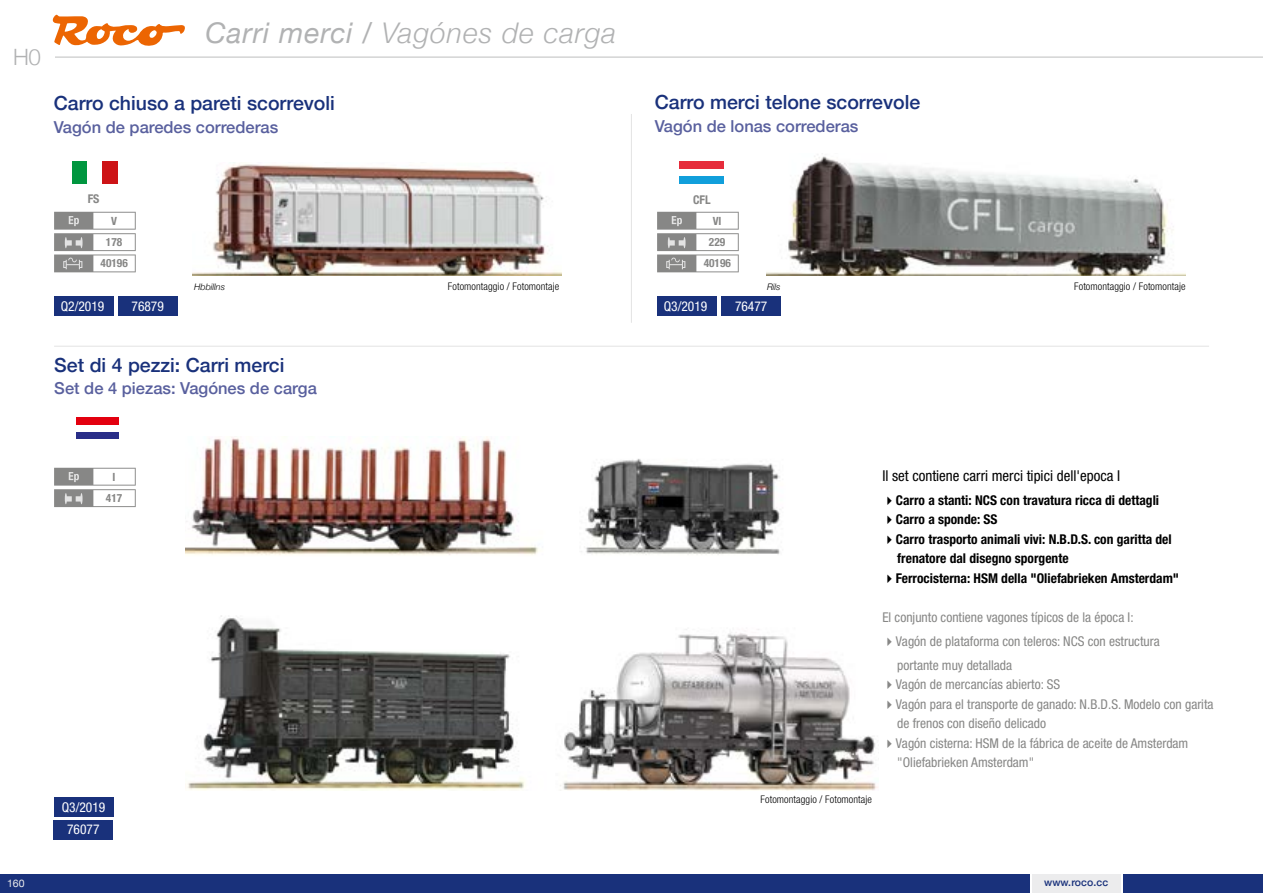
<style>
.page{position:relative;width:1263px;height:893px;background:#fff}
.page>*{position:absolute;margin:0;border:0;box-sizing:border-box;transform-origin:0 0}
.t1{font:italic 300 28.5px "Helvetica Neue";letter-spacing:.03em;color:#b1b2b3}
.t2{font:300 22.5px "Helvetica Neue";color:#b1b2b3}
.t3{font:500 19.5px "Helvetica Neue";color:#19317b}
.t4{font:500 16.5px "Helvetica Neue";color:#59609e}
.t5{font:condensed 15px "Helvetica Neue LT Std";color:#000}
.t6{font:condensed 13.5px/19.5px "Helvetica Neue LT Std";color:#878786}
.t7{font:700 condensed 13.5px/19.5px "Helvetica Neue LT Std";color:#000}
.t8{font:condensed 13.5px "Helvetica Neue LT Std";color:#fff}
.t9{font:700 condensed 12px "Helvetica Neue";color:#878786}
.t10{font:700 condensed 11.4px "Helvetica Neue LT Std";color:#878786}
.t11{font:300 condensed 10.5px "Helvetica Neue LT Std";letter-spacing:.01em;color:#000}
.t12{font:500 10.5px "Helvetica Neue";letter-spacing:.01em;color:#19317b}
.t13{font:10.5px "Helvetica Neue";color:#ececed}
.t14{font:italic 300 9px "Helvetica Neue";color:#000}
.s1{font-weight:400}
</style>
<div class="page">
<hr style="left:0;top:57px;width:1263px;height:1px;background:#bdbebe">
<div style="left:0;top:44px;width:54px;height:33px;background:#fff"></div>
<div style="left:1032px;top:874px;width:89px;height:19px;background:#ececed"></div>
<div style="left:0;top:874px;width:1030px;height:19px;background:#19317b"></div>
<div style="left:1124px;top:874px;width:139px;height:19px;background:#19317b"></div>
<svg style="left:53px;top:15px;width:132px;height:31px"></svg>
<svg style="left:54px;top:468px;width:82px;height:39px"></svg>
<svg style="left:54px;top:212px;width:82px;height:60px"></svg>
<svg style="left:657px;top:212px;width:82px;height:60px"></svg>
<hr style="left:54px;top:346px;width:1155px;height:1px;background:#e3e3e3">
<hr style="left:631px;top:114px;width:1px;height:209px;background:#e3e3e3">
<div style="left:54px;top:297px;width:60px;height:19px;background:#19317b"></div>
<div style="left:657px;top:297px;width:60px;height:19px;background:#19317b"></div>
<div style="left:118px;top:297px;width:60px;height:19px;background:#19317b"></div>
<div style="left:721px;top:297px;width:60px;height:19px;background:#19317b"></div>
<img style="left:766px;top:154px;width:419px;height:122px">
<div style="left:53px;top:820px;width:60px;height:19px;background:#19317b"></div>
<div style="left:54px;top:798px;width:59px;height:19px;background:#19317b"></div>
<img style="left:185px;top:437px;width:693px;height:353px">
<img style="left:192px;top:162px;width:369px;height:113px">
<div style="left:72px;top:162px;width:15px;height:22px;background:#00963f"></div>
<div style="left:102px;top:162px;width:16px;height:22px;background:#cd1316"></div>
<div style="left:679px;top:162px;width:45px;height:7px;background:#e62c3b"></div>
<div style="left:679px;top:176px;width:45px;height:8px;background:#119fdb"></div>
<div style="left:77px;top:432px;width:42px;height:7px;background:#292e88"></div>
<div style="left:77px;top:418px;width:42px;height:7px;background:#e3000f"></div>
<h2 class="t2" style="left:13px;top:39px;width:29px">H0</h2>
<h1 class="t1" style="left:206px;top:10px;width:412px"><span class="s1">Carri merci /</span> Vagónes de carga</h1>
<h3 class="t3" style="left:54px;top:87px;width:283px">Carro chiuso a pareti scorrevoli</h3>
<p class="t4" style="left:54px;top:113px;width:226px">Vagón de paredes correderas</p>
<h3 class="t3" style="left:655px;top:87px;width:267px">Carro merci telone scorrevole</h3>
<p class="t4" style="left:655px;top:113px;width:205px">Vagón de lonas correderas</p>
<p class="t9" style="left:88px;top:189px;width:13px">FS</p>
<p class="t9" style="left:693px;top:190px;width:19px">CFL</p>
<p class="t10" style="left:111px;top:214px;width:7px">V</p>
<p class="t10" style="left:106px;top:235px;width:18px">178</p>
<p class="t10" style="left:713px;top:214px;width:10px">VI</p>
<p class="t10" style="left:709px;top:235px;width:18px">229</p>
<p class="t10" style="left:101px;top:256px;width:29px">40196</p>
<p class="t10" style="left:704px;top:256px;width:29px">40196</p>
<p class="t14" style="left:194px;top:280px;width:32px">Hbbillns</p>
<p class="t11" style="left:448px;top:280px;width:113px">Fotomontaggio / Fotomontaje</p>
<p class="t14" style="left:767px;top:280px;width:15px">Rils</p>
<p class="t8" style="left:61px;top:298px;width:45px">Q2/2019</p>
<p class="t8" style="left:132px;top:298px;width:34px">76879</p>
<p class="t8" style="left:664px;top:298px;width:45px">Q3/2019</p>
<p class="t8" style="left:735px;top:298px;width:34px">76477</p>
<h3 class="t3" style="left:54px;top:349px;width:232px">Set di 4 pezzi: Carri merci</h3>
<p class="t4" style="left:54px;top:375px;width:264px">Set de 4 piezas: Vagónes de carga</p>
<p class="t11" style="left:1074px;top:280px;width:113px">Fotomontaggio / Fotomontaje</p>
<p class="t10" style="left:113px;top:470px;width:4px">I</p>
<p class="t10" style="left:106px;top:491px;width:18px">417</p>
<p class="t8" style="left:62px;top:799px;width:45px">Q3/2019</p>
<p class="t8" style="left:67px;top:822px;width:34px">76077</p>
<p class="t11" style="left:760px;top:793px;width:113px">Fotomontaggio / Fotomontaje</p>
<p class="t5" style="left:882px;top:467px;width:239px">Il set contiene carri merci tipici dell'epoca I</p>
<p class="t7" style="left:882px;top:490px;width:278px">✔Carro a stanti: NCS con travatura ricca di dettagli</p>
<p class="t7" style="left:882px;top:509px;width:117px">✔Carro a sponde: SS</p>
<p class="t7" style="left:897px;top:529px;width:276px;text-indent:-15px">✔Carro trasporto animali vivi: N.B.D.S. con garitta del frenatore dal disegno sporgente</p>
<p class="t7" style="left:882px;top:568px;width:298px">✔Ferrocisterna: HSM della "Oliefabrieken Amsterdam"</p>
<p class="t6" style="left:882px;top:607px;width:253px">El conjunto contiene vagones típicos de la época I:</p>
<p class="t6" style="left:897px;top:629px;width:264px;line-height:24px;text-indent:-15px">✔Vagón de plataforma con teleros: NCS con estructura portante muy detallada</p>
<p class="t6" style="left:882px;top:674px;width:179px">✔Vagón de mercancías abierto: SS</p>
<p class="t6" style="left:897px;top:694px;width:318px;text-indent:-15px">✔Vagón para el transporte de ganado: N.B.D.S. Modelo con garita de frenos con diseño delicado</p>
<p class="t6" style="left:897px;top:733px;width:293px;text-indent:-15px">✔Vagón cisterna: HSM de la fábrica de aceite de Amsterdam "Oliefabrieken Amsterdam"</p>
<p class="t13" style="left:7px;top:876px;width:19px">160</p>
<p class="t12" style="left:1044px;top:874px;width:66px">www.roco.cc</p>
</div>
